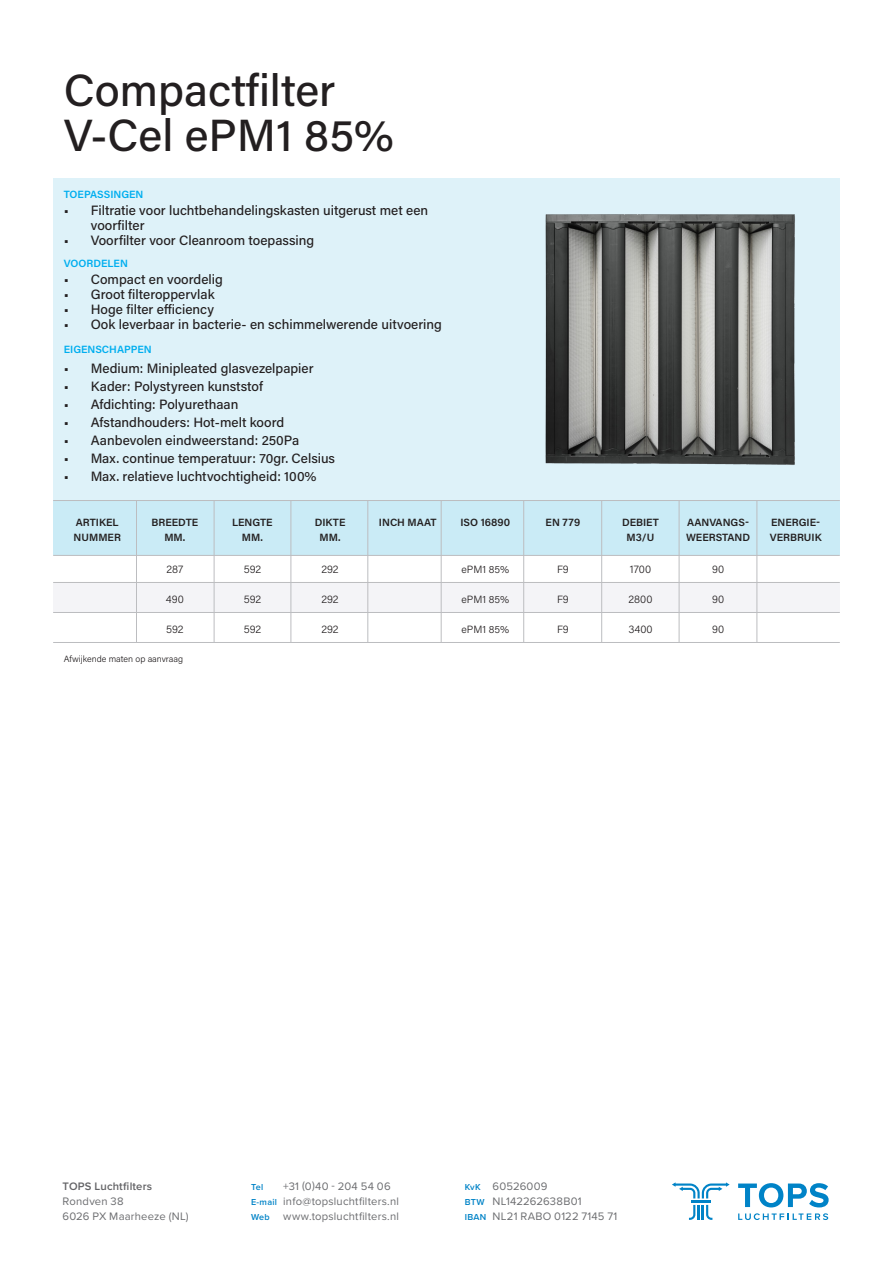
<style>
.page{position:relative;width:893px;height:1263px;background:#fff}
.page>*{position:absolute;margin:0;border:0;box-sizing:border-box;transform-origin:0 0}
.t1{font:500 45px "Acumin Pro";color:#231f20}
.t2{font:500 13.5px/15px "Acumin Pro";color:#231f20}
.t3{font:11.25px/15px "Proxima Nova";letter-spacing:.02em;color:#6c6d70}
.t4{font:600 10.5px/15px "Acumin Pro";color:#231f20}
.t5{font:300 10.5px "Acumin Pro";color:#231f20}
.t6{font:600 10.5px "Acumin Pro";color:#00aeef}
.t7{font:300 9px "Acumin Pro";letter-spacing:-.005em;color:#231f20}
.t8{font:600 9px/15px "Proxima Nova";letter-spacing:.02em;color:#0083c7}
.s1{font-weight:600;color:#636366}
</style>
<div class="page">
<svg style="left:738px;top:1183px;width:91px;height:24px"></svg>
<svg style="left:738px;top:1213px;width:90px;height:7px"></svg>
<hr style="left:691px;top:1200px;width:19px;height:3px;background:#0083c7">
<svg style="left:689px;top:1205px;width:6px;height:15px"></svg>
<hr style="left:697px;top:1205px;width:3px;height:15px;background:#0083c7">
<svg style="left:702px;top:1205px;width:10px;height:15px"></svg>
<svg style="left:672px;top:1182px;width:58px;height:16px"></svg>
<div style="left:53px;top:582px;width:787px;height:30px;background:#f4f4f7"></div>
<div style="left:53px;top:178px;width:787px;height:377px;background:#def2f9"></div>
<div style="left:53px;top:501px;width:787px;height:54px;background:#caebf6"></div>
<hr style="left:53px;top:555px;width:787px;height:1px;background:#bcbdc0">
<hr style="left:53px;top:582px;width:787px;height:1px;background:#bcbdc0">
<hr style="left:53px;top:612px;width:787px;height:1px;background:#bcbdc0">
<hr style="left:53px;top:642px;width:787px;height:1px;background:#bcbdc0">
<img style="left:545px;top:214px;width:250px;height:251px">
<hr style="left:136px;top:501px;width:1px;height:141px;background:#bcbdc0">
<hr style="left:214px;top:501px;width:1px;height:141px;background:#bcbdc0">
<hr style="left:291px;top:501px;width:1px;height:141px;background:#bcbdc0">
<hr style="left:367px;top:501px;width:1px;height:141px;background:#bcbdc0">
<hr style="left:441px;top:501px;width:1px;height:141px;background:#bcbdc0">
<hr style="left:523px;top:501px;width:1px;height:141px;background:#bcbdc0">
<hr style="left:601px;top:501px;width:1px;height:141px;background:#bcbdc0">
<hr style="left:679px;top:501px;width:1px;height:141px;background:#bcbdc0">
<hr style="left:756px;top:501px;width:1px;height:141px;background:#bcbdc0">
<hr style="left:53px;top:500px;width:787px;height:1px;background:#bcbdc0">
<p class="t1" style="left:64px;top:59px;width:273px">Compactfilter</p>
<p class="t1" style="left:64px;top:104px;width:331px">V-Cel ePM1 85%</p>
<p class="t6" style="left:64px;top:187px;width:81px">TOEPASSINGEN</p>
<p class="t2" style="left:91px;top:202px;width:339px;text-indent:-27px">• Filtratie voor luchtbehandelingskasten uitgerust met een voorfilter</p>
<p class="t2" style="left:64px;top:232px;width:252px">• Voorfilter voor Cleanroom toepassing</p>
<p class="t2" style="left:64px;top:271px;width:161px">• Compact en voordelig</p>
<p class="t2" style="left:64px;top:286px;width:152px">• Groot filteroppervlak</p>
<p class="t2" style="left:64px;top:301px;width:152px">• Hoge filter efficiency</p>
<p class="t2" style="left:64px;top:316px;width:380px">• Ook leverbaar in bacterie- en schimmelwerende uitvoering</p>
<p class="t2" style="left:64px;top:360px;width:251px">• Medium: Minipleated glasvezelpapier</p>
<p class="t2" style="left:64px;top:378px;width:201px">• Kader: Polystyreen kunststof</p>
<p class="t2" style="left:64px;top:396px;width:176px">• Afdichting: Polyurethaan</p>
<p class="t2" style="left:64px;top:414px;width:222px">• Afstandhouders: Hot-melt koord</p>
<p class="t2" style="left:64px;top:432px;width:237px">• Aanbevolen eindweerstand: 250Pa</p>
<p class="t2" style="left:64px;top:450px;width:273px">• Max. continue temperatuur: 70gr. Celsius</p>
<p class="t2" style="left:64px;top:468px;width:254px">• Max. relatieve luchtvochtigheid: 100%</p>
<p class="t6" style="left:64px;top:256px;width:66px">VOORDELEN</p>
<p class="t6" style="left:64px;top:342px;width:89px">EIGENSCHAPPEN</p>
<p class="t4" style="left:74px;top:514px;width:49px">ARTIKEL<br>NUMMER</p>
<p class="t4" style="left:152px;top:514px;width:48px;text-align:center">BREEDTE<br>MM.</p>
<p class="t4" style="left:232px;top:514px;width:42px">LENGTE</p>
<p class="t4" style="left:242px;top:529px;width:22px">MM.</p>
<p class="t4" style="left:315px;top:514px;width:32px">DIKTE</p>
<p class="t4" style="left:320px;top:529px;width:22px">MM.</p>
<p class="t4" style="left:379px;top:514px;width:59px">INCH MAAT</p>
<p class="t4" style="left:460px;top:514px;width:51px">ISO 16890</p>
<p class="t4" style="left:546px;top:514px;width:36px">EN 779</p>
<p class="t4" style="left:622px;top:514px;width:38px;text-align:center">DEBIET<br>M3/U</p>
<p class="t4" style="left:687px;top:514px;width:63px">AANVANGS-</p>
<p class="t4" style="left:686px;top:529px;width:66px">WEERSTAND</p>
<p class="t5" style="left:166px;top:562px;width:18px">287</p>
<p class="t5" style="left:166px;top:592px;width:19px">490</p>
<p class="t5" style="left:166px;top:622px;width:19px">592</p>
<p class="t5" style="left:244px;top:562px;width:19px">592</p>
<p class="t5" style="left:244px;top:592px;width:19px">592</p>
<p class="t5" style="left:244px;top:622px;width:19px">592</p>
<p class="t5" style="left:321px;top:562px;width:19px">292</p>
<p class="t5" style="left:321px;top:592px;width:19px">292</p>
<p class="t5" style="left:321px;top:622px;width:19px">292</p>
<p class="t5" style="left:461px;top:562px;width:49px">ePM1 85%</p>
<p class="t5" style="left:461px;top:592px;width:49px">ePM1 85%</p>
<p class="t5" style="left:461px;top:622px;width:49px">ePM1 85%</p>
<p class="t5" style="left:557px;top:562px;width:13px">F9</p>
<p class="t5" style="left:557px;top:592px;width:13px">F9</p>
<p class="t5" style="left:557px;top:622px;width:13px">F9</p>
<p class="t5" style="left:630px;top:562px;width:23px">1700</p>
<p class="t5" style="left:628px;top:592px;width:25px">2800</p>
<p class="t5" style="left:628px;top:622px;width:26px">3400</p>
<p class="t5" style="left:712px;top:562px;width:13px">90</p>
<p class="t5" style="left:712px;top:592px;width:13px">90</p>
<p class="t5" style="left:712px;top:622px;width:13px">90</p>
<p class="t7" style="left:64px;top:653px;width:121px">Afwijkende maten op aanvraag</p>
<p class="t4" style="left:770px;top:514px;width:53px">ENERGIE-<br>VERBRUIK</p>
<p class="t3" style="left:63px;top:1178px;width:128px"><span class="s1">TOPS Luchtfilters<br></span>Rondven 38<br>6026 PX Maarheeze (NL)</p>
<p class="t3" style="left:283px;top:1178px;width:117px">+31 (0)40 - 204 54 06 info@topsluchtfilters.nl www.topsluchtfilters.nl</p>
<p class="t3" style="left:493px;top:1178px;width:126px">60526009<br>NL142262638B01<br>NL21 RABO 0122 7145 71</p>
<p class="t8" style="left:251px;top:1179px;width:27px">Tel<br>E-mail<br>Web</p>
<p class="t8" style="left:465px;top:1179px;width:23px">KvK<br>BTW<br>IBAN</p>
</div>
